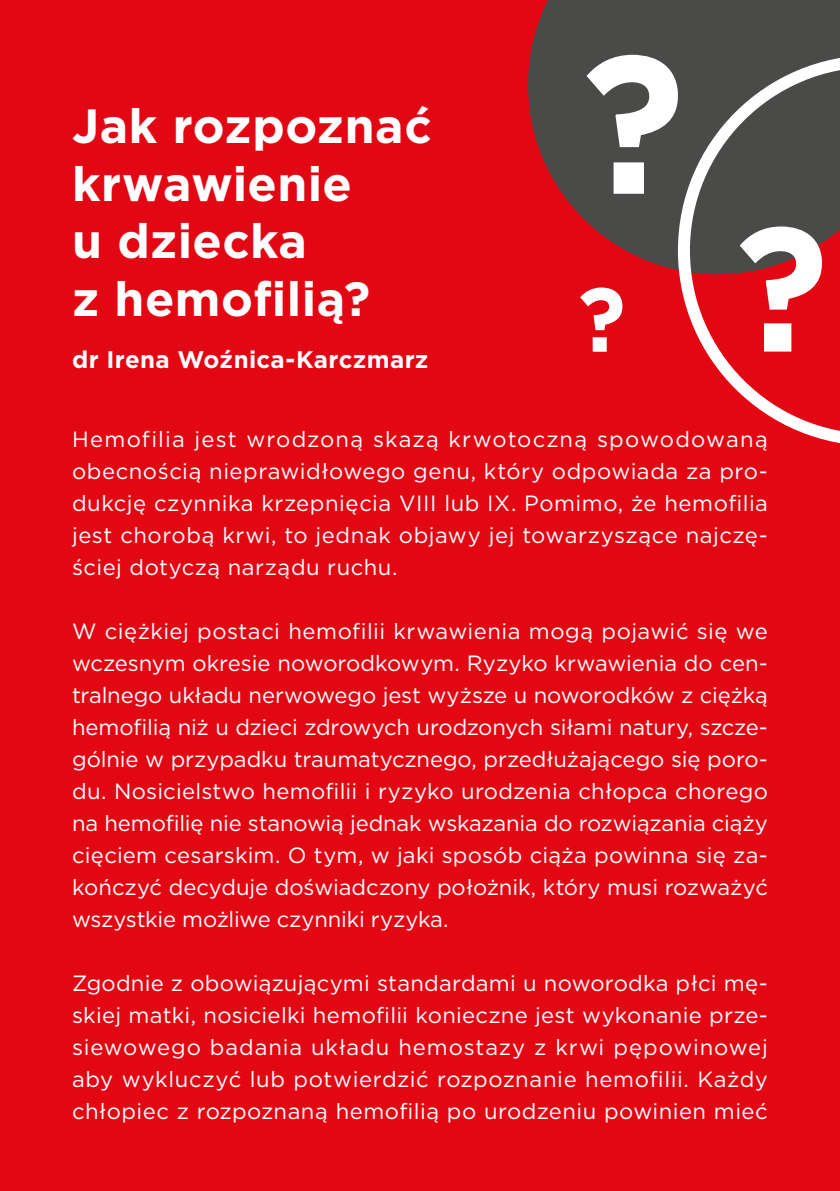
<style>
.page{position:relative;width:840px;height:1191px;background:#fff}
.page>*{position:absolute;margin:0;border:0;box-sizing:border-box;transform-origin:0 0}
.t1{font:700 48px/57.6px "Gotham";letter-spacing:.01em;color:#fff}
.t2{font:700 24px "Gotham";letter-spacing:.015em;color:#fff}
.t3{font:22px/32px "Gotham";letter-spacing:.015em;color:#fff;text-align:justify}
</style>
<div class="page">
<div style="left:0;top:0;width:839px;height:1191px;background:#e30613"></div>
<svg style="left:528px;top:0;width:311px;height:270px;fill:#4a4a49"></svg>
<svg style="left:586px;top:55px;width:91px;height:139px;background:#959594"></svg>
<svg style="left:580px;top:287px;width:42px;height:65px"></svg>
<svg style="left:677px;top:55px;width:162px;height:388px"></svg>
<h1 class="t1" style="left:72px;top:97px;width:361px">Jak rozpoznać krwawienie<br>u dziecka<br>z hemofilią?</h1>
<p class="t2" style="left:72px;top:343px;width:358px">dr Irena Woźnica-Karczmarz</p>
<p class="t3" style="left:72px;top:422px;width:697px">Hemofilia jest wrodzoną skazą krwotoczną spowodowaną obecnością nieprawidłowego genu, który odpowiada za pro&shy;dukcję czynnika krzepnięcia VIII lub IX. Pomimo, że hemofilia jest chorobą krwi, to jednak objawy jej towarzyszące najczę&shy;ściej dotyczą narządu ruchu.</p>
<p class="t3" style="left:72px;top:614px;width:697px">W ciężkiej postaci hemofilii krwawienia mogą pojawić się we wczesnym okresie noworodkowym. Ryzyko krwawienia do cen&shy;tralnego układu nerwowego jest wyższe u noworodków z ciężką hemofilią niż u dzieci zdrowych urodzonych siłami natury, szcze&shy;gólnie w przypadku traumatycznego, przedłużającego się poro&shy;du. Nosicielstwo hemofilii i ryzyko urodzenia chłopca chorego na hemofilię nie stanowią jednak wskazania do rozwiązania ciąży cięciem cesarskim. O tym, w jaki sposób ciąża powinna się za&shy;kończyć decyduje doświadczony położnik, który musi rozważyć wszystkie możliwe czynniki ryzyka.</p>
<p class="t3" style="left:72px;top:966px;width:697px">Zgodnie z obowiązującymi standardami u noworodka płci mę&shy;skiej matki, nosicielki hemofilii konieczne jest wykonanie prze&shy;siewowego badania układu hemostazy z krwi pępowinowej aby wykluczyć lub potwierdzić rozpoznanie hemofilii. Każdy chłopiec z rozpoznaną hemofilią po urodzeniu powinien mieć</p>
</div>
